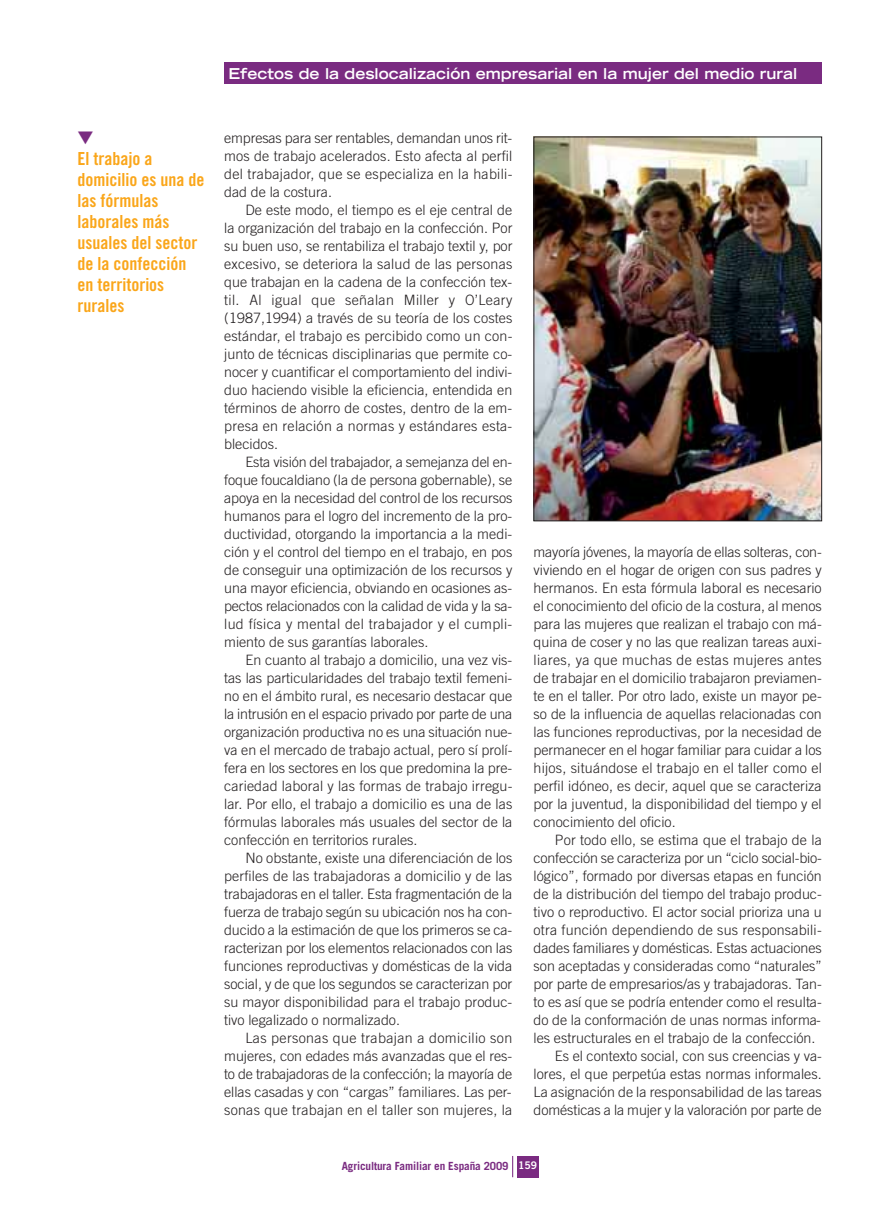
<style>
.page{position:relative;width:895px;height:1210px;background:#fff}
.page>*{position:absolute;margin:0;border:0;box-sizing:border-box;transform-origin:0 0}
.t1{font:18px/21px "Trade Gothic Bold Cond Twenty";color:#faa61a}
.t2{font:700 expanded 15px "Trade Gothic LH";color:#fff}
.t3{font:300 14.25px/18px "Trade Gothic";color:#231f20;text-align:justify}
.t4{font:700 11.25px "Trade Gothic";letter-spacing:-.01em;color:#7a2b81}
.s1{font-family:"Trade Gothic Bold Two";font-weight:400;font-size:10.5px;color:#fff}
</style>
<div class="page">
<div style="left:224px;top:63px;width:597px;height:21px;background:#7a2b81"></div>
<div style="left:517px;top:1155px;width:21px;height:22px;background:#7a2b81"></div>
<svg style="left:512px;top:1156px;width:1px;height:21px"></svg>
<img style="left:536px;top:139px;width:283px;height:380px">
<div style="left:534px;top:137px;width:287px;height:384px;border:1px solid #231f20"></div>
<p class="t2" style="left:228px;top:68px;width:570px">Efectos de la deslocalización empresarial en la mujer del medio rural</p>
<p class="t1" style="left:77px;top:150px;width:128px">El trabajo a domicilio es una de las fórmulas laborales más usuales del sector de la confección en territorios rurales</p>
<p class="t3" style="left:224px;top:130px;width:290px">empresas para ser rentables, demandan unos rit&shy;mos de trabajo acelerados. Esto afecta al perfil del trabajador, que se especializa en la habili&shy;dad de la costura.</p>
<p class="t3" style="left:224px;top:202px;width:290px;text-indent:21px">De este modo, el tiempo es el eje central de la organización del trabajo en la confección. Por su buen uso, se rentabiliza el trabajo textil y, por excesivo, se deteriora la salud de las personas que trabajan en la cadena de la confección tex&shy;til. Al igual que señalan Miller y O’Leary (1987,1994) a través de su teoría de los costes estándar, el trabajo es percibido como un con&shy;junto de técnicas disciplinarias que permite co&shy;nocer y cuantificar el comportamiento del indivi&shy;duo haciendo visible la eficiencia, entendida en términos de ahorro de costes, dentro de la em&shy;presa en relación a normas y estándares esta&shy;blecidos.</p>
<p class="t3" style="left:224px;top:454px;width:290px;text-indent:21px">Esta visión del trabajador, a semejanza del en&shy;foque foucaldiano (la de persona gobernable), se apoya en la necesidad del control de los recursos humanos para el logro del incremento de la pro&shy;ductividad, otorgando la importancia a la medi&shy;ción y el control del tiempo en el trabajo, en pos de conseguir una optimización de los recursos y una mayor eficiencia, obviando en ocasiones as&shy;pectos relacionados con la calidad de vida y la sa&shy;lud física y mental del trabajador y el cumpli&shy;miento de sus garantías laborales.</p>
<p class="t3" style="left:224px;top:652px;width:290px;text-indent:21px">En cuanto al trabajo a domicilio, una vez vis&shy;tas las particularidades del trabajo textil femeni&shy;no en el ámbito rural, es necesario destacar que la intrusión en el espacio privado por parte de una organización productiva no es una situación nue&shy;va en el mercado de trabajo actual, pero sí prolí&shy;fera en los sectores en los que predomina la pre&shy;cariedad laboral y las formas de trabajo irregu&shy;lar. Por ello, el trabajo a domicilio es una de las fórmulas laborales más usuales del sector de la confección en territorios rurales.</p>
<p class="t3" style="left:224px;top:850px;width:290px;text-indent:21px">No obstante, existe una diferenciación de los perfiles de las trabajadoras a domicilio y de las trabajadoras en el taller. Esta fragmentación de la fuerza de trabajo según su ubicación nos ha con&shy;ducido a la estimación de que los primeros se ca&shy;racterizan por los elementos relacionados con las funciones reproductivas y domésticas de la vida social, y de que los segundos se caracterizan por su mayor disponibilidad para el trabajo produc&shy;tivo legalizado o normalizado.</p>
<p class="t3" style="left:224px;top:1030px;width:290px;text-indent:21px">Las personas que trabajan a domicilio son mujeres, con edades más avanzadas que el res&shy;to de trabajadoras de la confección; la mayoría de ellas casadas y con “cargas” familiares. Las per&shy;sonas que trabajan en el taller son mujeres, la</p>
<p class="t3" style="left:533px;top:544px;width:290px">mayoría jóvenes, la mayoría de ellas solteras, con&shy;viviendo en el hogar de origen con sus padres y hermanos. En esta fórmula laboral es necesario el conocimiento del oficio de la costura, al menos para las mujeres que realizan el trabajo con má&shy;quina de coser y no las que realizan tareas auxi&shy;liares, ya que muchas de estas mujeres antes de trabajar en el domicilio trabajaron previamen&shy;te en el taller. Por otro lado, existe un mayor pe&shy;so de la influencia de aquellas relacionadas con las funciones reproductivas, por la necesidad de permanecer en el hogar familiar para cuidar a los hijos, situándose el trabajo en el taller como el perfil idóneo, es decir, aquel que se caracteriza por la juventud, la disponibilidad del tiempo y el conocimiento del oficio.</p>
<p class="t3" style="left:555px;top:832px;width:268px">Por todo ello, se estima que el trabajo de la</p>
<p class="t3" style="left:533px;top:850px;width:290px">confección se caracteriza por un “ciclo social-bio-</p>
<p class="t3" style="left:533px;top:868px;width:290px">lógico”, formado por diversas etapas en función</p>
<p class="t3" style="left:533px;top:886px;width:290px">de la distribución del tiempo del trabajo produc-</p>
<p class="t3" style="left:533px;top:904px;width:290px">tivo o reproductivo. El actor social prioriza una u</p>
<p class="t3" style="left:533px;top:922px;width:290px">otra función dependiendo de sus responsabili-</p>
<p class="t3" style="left:533px;top:940px;width:290px">dades familiares y domésticas. Estas actuaciones</p>
<p class="t3" style="left:533px;top:958px;width:290px">son aceptadas y consideradas como “naturales”</p>
<p class="t3" style="left:533px;top:976px;width:290px">por parte de empresarios/as y trabajadoras. Tan-</p>
<p class="t3" style="left:533px;top:994px;width:290px">to es así que se podría entender como el resulta-</p>
<p class="t3" style="left:533px;top:1012px;width:289px">do de la conformación de unas normas informa-</p>
<p class="t3" style="left:533px;top:1030px;width:283px">les estructurales en el trabajo de la confección.</p>
<p class="t3" style="left:555px;top:1048px;width:268px">Es el contexto social, con sus creencias y va-</p>
<p class="t3" style="left:533px;top:1066px;width:290px">lores, el que perpetúa estas normas informales.</p>
<p class="t3" style="left:533px;top:1084px;width:290px">La asignación de la responsabilidad de las tareas</p>
<p class="t3" style="left:533px;top:1102px;width:289px">domésticas a la mujer y la valoración por parte de</p>
<p class="t4" style="left:342px;top:1161px;width:197px">Agricultura Familiar en España 2009 <span class="s1">159</span></p>
</div>
